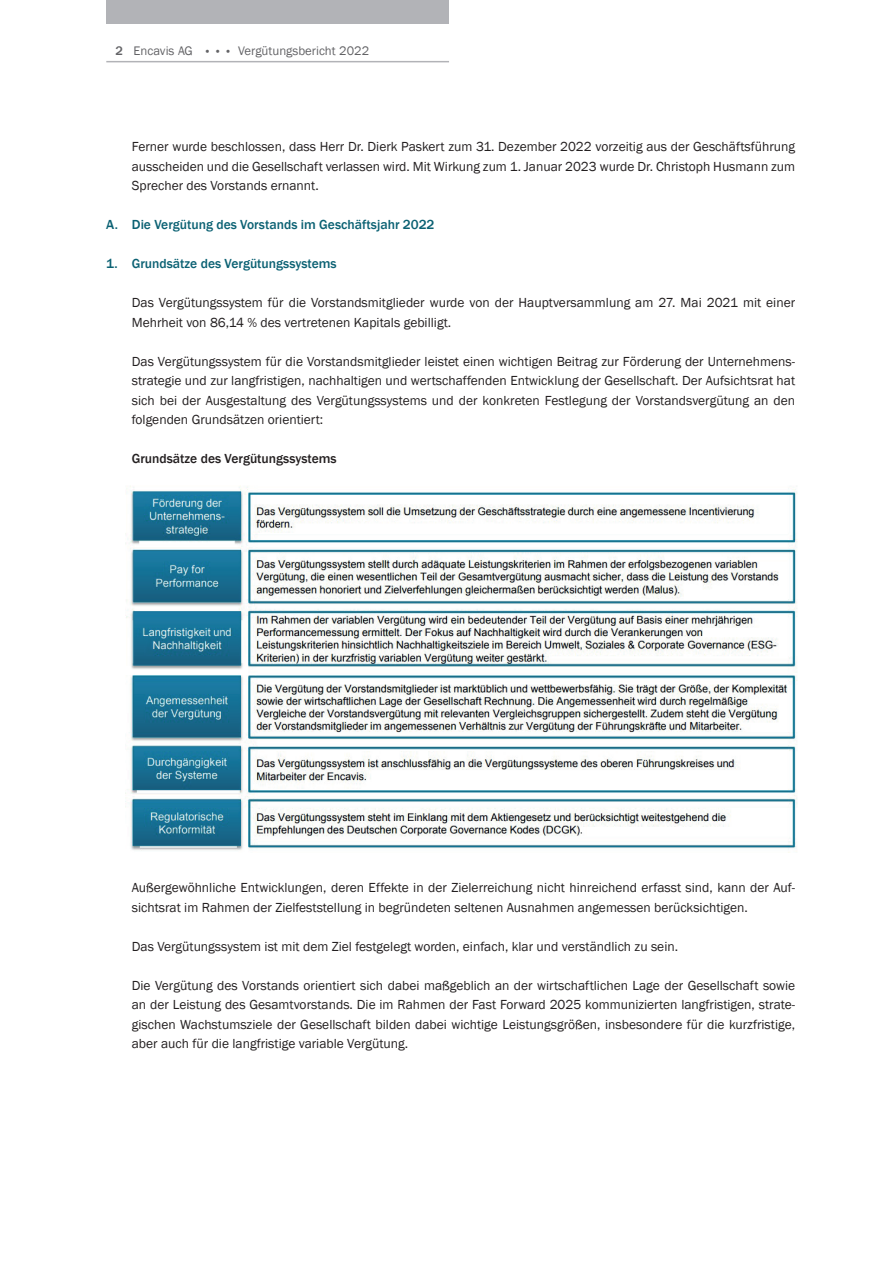
<style>
.page{position:relative;width:893px;height:1263px;background:#fff}
.page>*{position:absolute;margin:0;border:0;box-sizing:border-box;transform-origin:0 0}
.t1{font:13.5px/19.5px "Franklin Gothic";color:#231f20;text-align:justify}
.t2{font:500 13.5px "Franklin Gothic";color:#0b6173}
.t3{font:500 13.5px "Franklin Gothic";color:#231f20}
.t4{font:12.75px "Franklin Gothic";color:#636366}
.s1{font-weight:500}
.s2{font-family:"The Serif"}
</style>
<div class="page">
<div style="left:106px;top:0;width:343px;height:23px;background:#b2b3b7"></div>
<hr style="left:106px;top:61px;width:343px;height:1px;background:#b2b3b7">
<img style="left:125px;top:486px;width:673px;height:365px">
<p class="t4" style="left:116px;top:43px;width:255px"><span class="s1">2</span> Encavis AG <span class="s2">¥ ¥ ¥</span> Vergütungsbericht 2022</p>
<p class="t1" style="left:132px;top:137px;width:665px">Ferner wurde beschlossen, dass Herr Dr. Dierk Paskert zum 31. Dezember 2022 vorzeitig aus der Geschäftsführung ausscheiden und die Gesellschaft verlassen wird. Mit Wirkung zum 1. Januar 2023 wurde Dr. Christoph Husmann zum Sprecher des Vorstands ernannt.</p>
<p class="t2" style="left:106px;top:216px;width:330px">A. Die Vergütung des Vorstands im Geschäftsjahr 2022</p>
<p class="t2" style="left:106px;top:255px;width:232px">1. Grundsätze des Vergütungssystems</p>
<p class="t1" style="left:132px;top:293px;width:665px">Das Vergütungssystem für die Vorstandsmitglieder wurde von der Hauptversammlung am 27. Mai 2021 mit einer<br>Mehrheit von 86,14 % des vertretenen Kapitals gebilligt.</p>
<p class="t1" style="left:132px;top:352px;width:665px">Das Vergütungssystem für die Vorstandsmitglieder leistet einen wichtigen Beitrag zur Förderung der Unternehmens&shy;strategie und zur langfristigen, nachhaltigen und wertschaffenden Entwicklung der Gesellschaft. Der Aufsichtsrat hat sich bei der Ausgestaltung des Vergütungssystems und der konkreten Festlegung der Vorstandsvergütung an den folgenden Grundsätzen orientiert:</p>
<p class="t3" style="left:132px;top:450px;width:206px">Grundsätze des Vergütungssystems</p>
<p class="t1" style="left:132px;top:878px;width:665px">Außergewöhnliche Entwicklungen, deren Effekte in der Zielerreichung nicht hinreichend erfasst sind, kann der Auf&shy;sichtsrat im Rahmen der Zielfeststellung in begründeten seltenen Ausnahmen angemessen berücksichtigen.</p>
<p class="t1" style="left:132px;top:937px;width:548px">Das Vergütungssystem ist mit dem Ziel festgelegt worden, einfach, klar und verständlich zu sein.</p>
<p class="t1" style="left:132px;top:976px;width:665px">Die Vergütung des Vorstands orientiert sich dabei maßgeblich an der wirtschaftlichen Lage der Gesellschaft sowie an der Leistung des Gesamtvorstands. Die im Rahmen der Fast Forward 2025 kommunizierten langfristigen, strate&shy;gischen Wachstumsziele der Gesellschaft bilden dabei wichtige Leistungsgrößen, insbesondere für die kurzfristige, aber auch für die langfristige variable Vergütung.</p>
</div>
